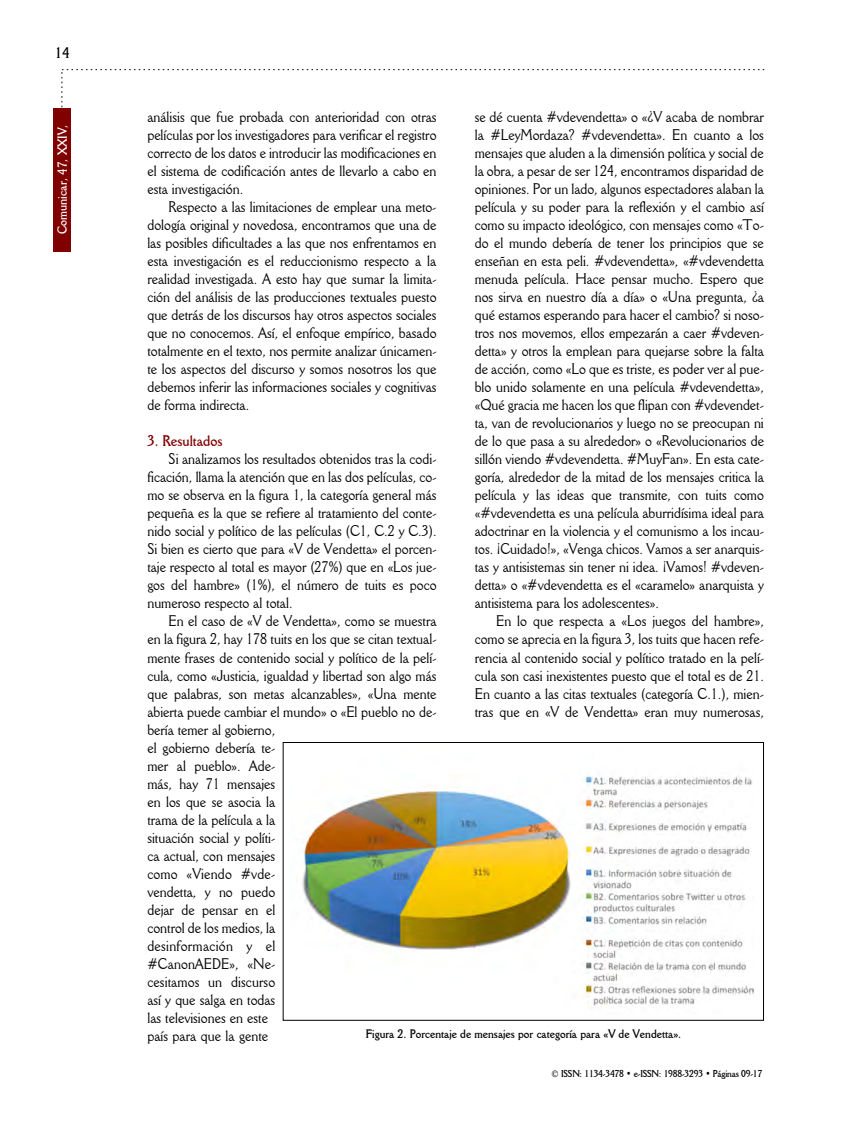
<style>
.page{position:relative;width:849px;height:1127px;background:#fff}
.page>*{position:absolute;margin:0;border:0;box-sizing:border-box;transform-origin:0 0}
.t1{font:15px/18px "Della Robbia BT";color:#000;text-align:justify;scale:.9 1}
.t2{font:700 15px "Della Robbia BT";color:#800000;scale:.9 1}
.t3{font:700 15px "Della Robbia BT";color:#000;scale:.9 1}
.t4{font:700 12.75px "Della Robbia BT";color:#fff;scale:.9 1}
.t5{font:700 12px "Della Robbia BT";color:#000;scale:.9 1}
.t6{font:700 9.75px "Della Robbia BT";letter-spacing:-.02em;color:#000;scale:.9 1}
.s1{font-weight:400}
</style>
<div class="page">
<div style="left:53px;top:108px;width:17px;height:144px;background:#800000"></div>
<svg style="left:61px;top:69px;width:704px;height:39px"></svg>
<div style="left:283px;top:742px;width:481px;height:278px;border:1px solid #000"></div>
<img style="left:296px;top:773px;width:457px;height:234px">
<p class="t3" style="left:55px;top:44px;width:18px">14</p>
<p class="t4" style="left:54px;top:234px;width:123px;rotate:-90deg">Comunicar, 47, XXIV,</p>
<p class="t1" style="left:475px;top:108px;width:323px">se dé cuenta #vdevendetta» o «¿V acaba de nombrar la #Ley Mordaza? #vdevendetta». En cuanto a los mensajes que aluden a la dimensión política y social de la obra, a pesar de ser 124, encontramos disparidad de opiniones. Por un lado, algunos espectadores alaban la película y su po der para la reflexión y el cambio así como su impacto ideológico, con mensajes como «To - do el mundo de bería de tener los principios que se enseñan en esta peli. #vdevendetta», «#vdevendetta menuda película. Hace pensar mucho. Espero que nos sirva en nuestro día a día» o «Una pregunta, ¿a qué estamos esperando para hacer el cambio? si noso&shy;tros nos mo vemos, ellos empezarán a caer #vdeven&shy;detta» y otros la emplean para quejarse sobre la falta de acción, como «Lo que es triste, es poder ver al pue&shy;blo unido solamente en una película #vdevendetta», «Qué gracia me hacen los que flipan con #vdevendet&shy;ta, van de revolucionarios y luego no se preocupan ni de lo que pasa a su alrededor» o «Revolucionarios de sillón viendo #vdevendetta. #MuyFan». En esta cate&shy;goría, alrededor de la mitad de los mensajes critica la película y las ideas que transmite, con tuits como «#vdevendetta es una película aburridísima ideal para adoctrinar en la violencia y el comunismo a los incau&shy;tos. ¡Cuidado!», «Venga chicos. Vamos a ser anarquis&shy;tas y antisistemas sin tener ni idea. ¡Vamos! #vdeven&shy;detta» o «#vdevendetta es el «caramelo» anarquista y antisistema para los adolescentes».</p>
<p class="t1" style="left:475px;top:612px;width:323px;text-indent:21px">En lo que respecta a «Los juegos del hambre», como se aprecia en la figura 3, los tuits que hacen refe&shy;rencia al contenido social y político tratado en la pelí&shy;cula son casi inexistentes puesto que el total es de 21.<br>En cuanto a las citas textuales (categoría C.1.), mien&shy;tras que en «V de Vendetta» eran muy numerosas,</p>
<p class="t1" style="left:147px;top:108px;width:323px">análisis que fue probada con anterioridad con otras películas por los investigadores para verificar el registro correcto de los datos e introducir las modificaciones en el sistema de codificación antes de llevarlo a cabo en esta investigación.</p>
<p class="t1" style="left:147px;top:198px;width:323px;text-indent:21px">Respecto a las limitaciones de emplear una meto&shy;dología original y novedosa, encontramos que una de las posibles dificultades a las que nos enfrentamos en esta investigación es el reduccionismo respecto a la realidad investigada. A esto hay que sumar la limita&shy;ción del análisis de las producciones textuales puesto que detrás de los discursos hay otros aspectos sociales que no conocemos. Así, el enfoque empírico, basado totalmente en el texto, nos permite analizar únicamen&shy;te los aspectos del discurso y somos nosotros los que debemos inferir las informaciones sociales y cognitivas de forma indirecta.</p>
<p class="t2" style="left:147px;top:432px;width:85px">3. Resultados</p>
<p class="t1" style="left:147px;top:450px;width:323px;text-indent:21px">Si analizamos los resultados obtenidos tras la codi&shy;ficación, llama la atención que en las dos películas, co - mo se observa en la figura 1, la categoría general más pequeña es la que se refiere al tratamiento del conte&shy;nido social y político de las películas (C1, C.2 y C.3).<br>Si bien es cierto que para «V de Vendetta» el porcen&shy;taje respecto al total es mayor (27%) que en «Los jue&shy;gos del hambre» (1%), el número de tuits es poco numeroso respecto al total.</p>
<p class="t1" style="left:147px;top:612px;width:323px;text-align:left;text-indent:21px">En el caso de «V de Vendetta», como se muestra en la figura 2, hay 178 tuits en los que se citan textual&shy;mente frases de contenido social y político de la pelí&shy;cula, como «Justicia, igualdad y libertad son algo más que palabras, son metas alcanzables», «Una mente abierta puede cambiar el mundo» o «El pueblo no de - bería temer al gobierno,<br>el gobierno debería te -<br>mer al pueblo». Ade -<br>más, hay 71 mensajes<br>en los que se asocia la<br>trama de la película a la<br>situación social y políti-<br>ca actual, con mensajes<br>como «Viendo #vde-<br>vendetta, y no puedo<br>dejar de pensar en el<br>control de los medios, la<br>desinformación y el<br>#CanonAEDE», «Ne -<br>cesitamos un discurso<br>así y que salga en todas<br>las televisiones en este<br>país para que la gente</p>
<p class="t5" style="left:366px;top:1026px;width:352px">Figura 2. Porcentaje de mensajes por categoría para «V de Vendetta».</p>
<p class="t6" style="left:551px;top:1067px;width:236px"><span class="s1">©</span> ISSN: 1134-3478 • e-ISSN: 1988-3293 • Páginas 09-17</p>
</div>
